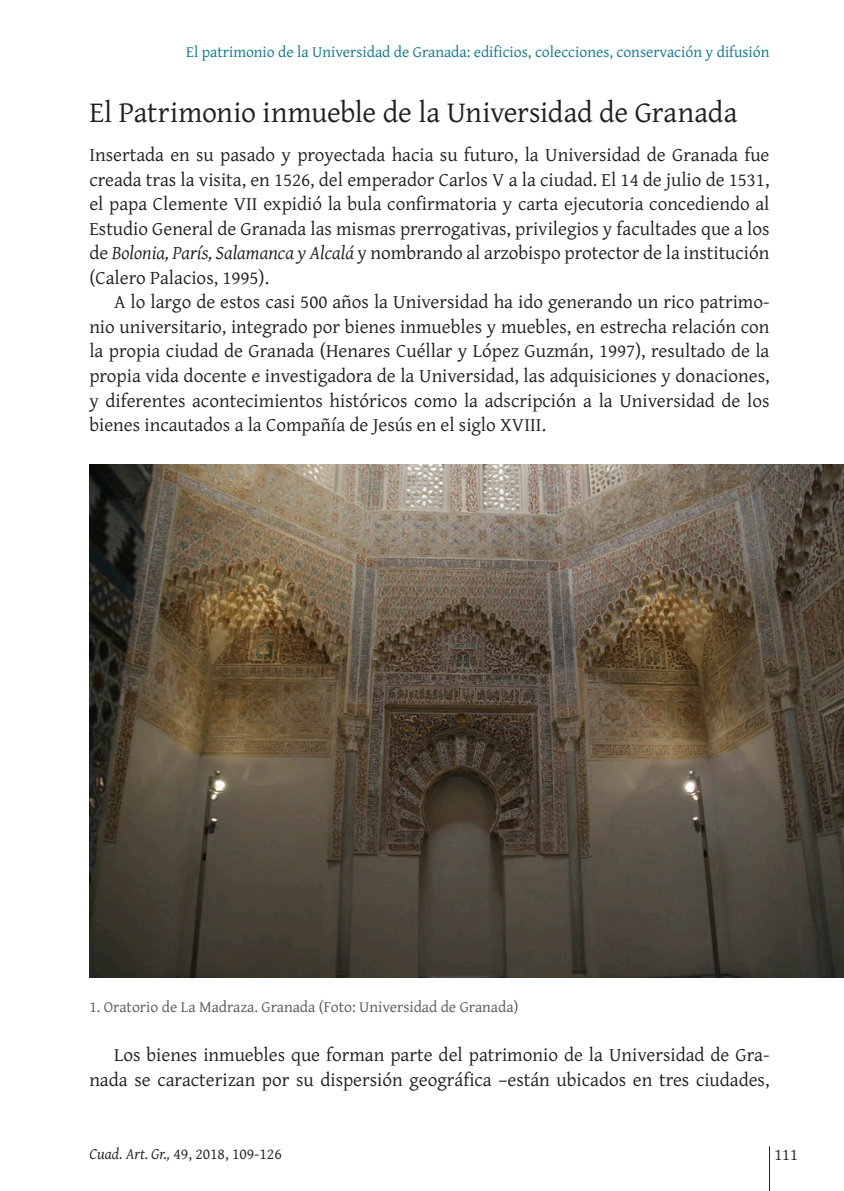
<style>
.page{position:relative;width:844px;height:1191px;background:#fff}
.page>*{position:absolute;margin:0;border:0;box-sizing:border-box;transform-origin:0 0}
.EPIG_1{font:29.75px "Gentium Plus";letter-spacing:-.015em;color:#231f20}
.nosangr_caja{font:19.25px/24.5px "Gentium Plus";color:#231f20;text-align:justify}
.t1{font:16.62px "Gentium Plus";color:#231f20}
.t2{font:15.75px "Gentium Plus";color:#0d788c}
.piedefoto{font:15.75px "Gentium Plus";color:#57585a}
.t3{font:15.75px "Gentium Plus";color:#231f20}
.s1{font-style:italic}
</style>
<div class="page">
<hr style="left:769px;top:1146px;width:1px;height:45px;background:#231f20">
<img style="left:89px;top:465px;width:754px;height:512px">
<p class="t2" style="left:186px;top:37px;width:584px">El patrimonio de la Universidad de Granada: edificios, colecciones, conservación y difusión</p>
<p class="EPIG_1" style="left:89px;top:84px;width:649px">El Patrimonio inmueble de la Universidad de Granada</p>
<p class="nosangr_caja" style="left:89px;top:141px;width:681px">Insertada en su pasado y proyectada hacia su futuro, la Universidad de Granada fue creada tras la visita, en 1526, del emperador Carlos V a la ciudad. El 14 de julio de 1531, el papa Clemente VII expidió la bula confirmatoria y carta ejecutoria concediendo al Estudio General de Granada las mismas prerrogativas, privilegios y facultades que a los de <span class="s1">Bolonia, París, Salamanca y Alcalá</span> y nombrando al arzobispo protector de la institución (Calero Palacios, 1995).</p>
<p class="nosangr_caja" style="left:89px;top:288px;width:681px;text-indent:25px">A lo largo de estos casi 500 años la Universidad ha ido generando un rico patrimo&shy;nio universitario, integrado por bienes inmuebles y muebles, en estrecha relación con la propia ciudad de Granada (Henares Cuéllar y López Guzmán, 1997), resultado de la propia vida docente e investigadora de la Universidad, las adquisiciones y donaciones, y diferentes acontecimientos históricos como la adscripción a la Universidad de los bienes incautados a la Compañía de Jesús en el siglo XVIII.</p>
<p class="piedefoto" style="left:89px;top:992px;width:430px">1. Oratorio de La Madraza. Granada (Foto: Universidad de Granada)</p>
<p class="nosangr_caja" style="left:89px;top:1041px;width:681px;text-align:right">Los bienes inmuebles que forman parte del patrimonio de la Universidad de Gra&shy;nada se caracterizan por su dispersión geográfica –están ubicados en tres ciudades,</p>
<p class="t3" style="left:89px;top:1138px;width:194px"><span class="s1">Cuad. Art. Gr.,</span> 49, 2018, 109-126</p>
<p class="t1" style="left:774px;top:1138px;width:25px">111</p>
</div>
